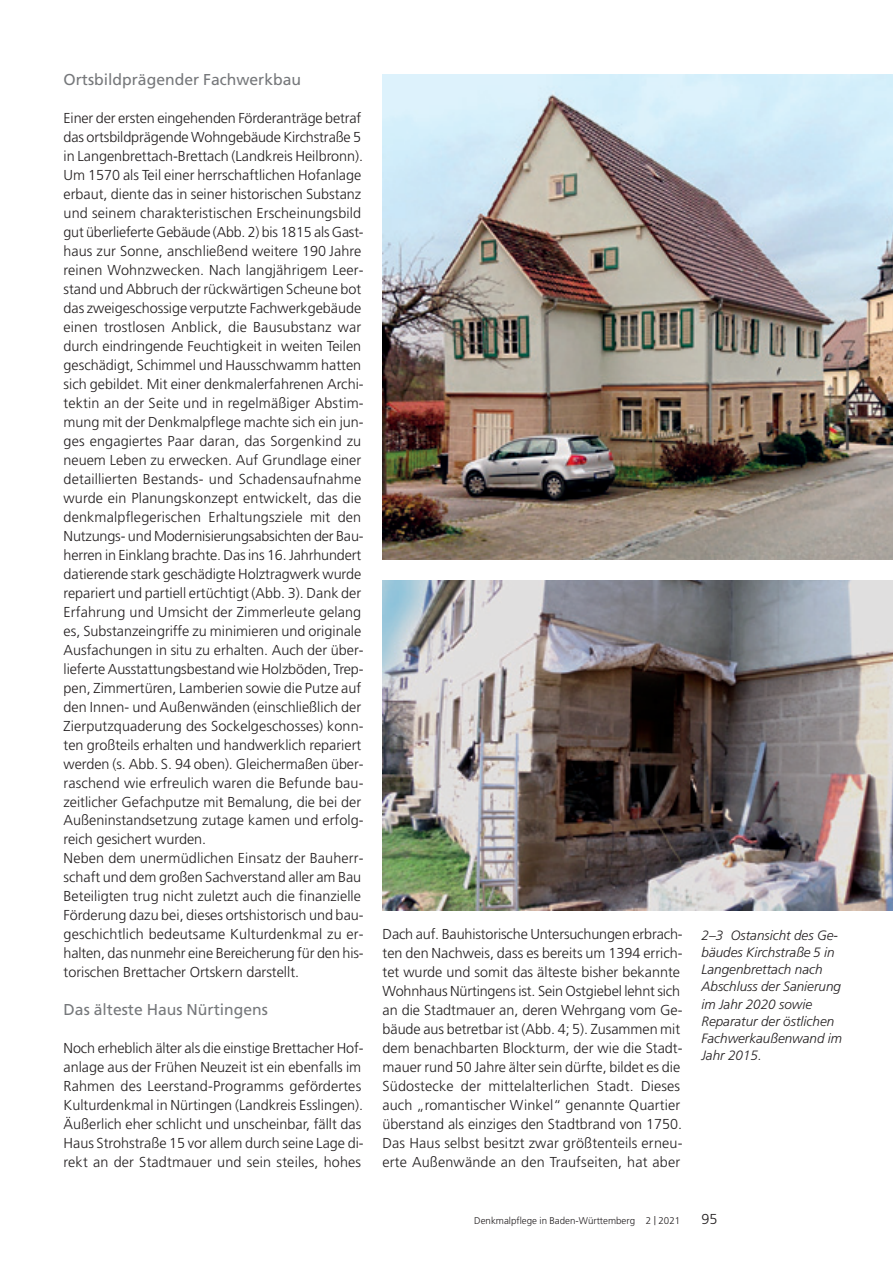
<style>
.page{position:relative;width:893px;height:1263px;background:#fff}
.page>*{position:absolute;margin:0;border:0;box-sizing:border-box;transform-origin:0 0}
.t1{font:15.75px "Frutiger";color:#76787b}
.t2{font:300 14.4px/19px "Frutiger";color:#231f20}
.t3{font:italic 300 13.5px/17.2px "Frutiger";color:#231f20}
.t4{font:300 9.75px "Frutiger";color:#231f20}
.s1{font-size:12px}
</style>
<div class="page">
<img style="left:382px;top:74px;width:510px;height:486px">
<img style="left:382px;top:580px;width:510px;height:330px">
<p class="t1" style="left:64px;top:73px;width:239px">Ortsbildprägender Fachwerkbau</p>
<p class="t2" style="left:64px;top:110px;width:302px">Einer der ersten eingehenden Förderanträge betraf das ortsbildprägende Wohngebäude Kirchstraße 5 in Langenbrettach-Brettach (Landkreis Heilbronn).<br>Um 1570 als Teil einer herrschaftlichen Hofanlage erbaut, diente das in seiner historischen Substanz und seinem charakteristischen Erscheinungsbild gut überlieferte Gebäude (Abb. 2) bis 1815 als Gast&shy;haus zur Sonne, anschließend weitere 190 Jahre reinen Wohnzwecken. Nach langjährigem Leer&shy;stand und Abbruch der rückwärtigen Scheune bot das zweigeschossige verputzte Fachwerkgebäude einen trostlosen Anblick, die Bausubstanz war durch eindringende Feuchtigkeit in weiten Teilen geschädigt, Schimmel und Hausschwamm hatten sich gebildet. Mit einer denkmalerfahrenen Archi&shy;tektin an der Seite und in regelmäßiger Abstim&shy;mung mit der Denkmalpflege machte sich ein jun&shy;ges engagiertes Paar daran, das Sorgenkind zu neuem Leben zu erwecken. Auf Grundlage einer detaillierten Bestands- und Schadensaufnahme wurde ein Planungskonzept entwickelt, das die denkmalpflegerischen Erhaltungs ziele mit den Nutzungs- und Modernisierungsabsichten der Bau&shy;herren in Einklang brachte. Das ins 16. Jahrhundert datierende stark geschädigte Holztragwerk wurde repariert und partiell ertüchtigt (Abb. 3). Dank der Erfahrung und Umsicht der Zimmerleute gelang es, Substanzeingriffe zu minimieren und originale Ausfachungen in situ zu erhalten. Auch der über&shy;lieferte Ausstattungsbestand wie Holzböden, Trep&shy;pen, Zimmertüren, Lamberien sowie die Putze auf den Innen- und Außenwänden (einschließlich der Zierputzquaderung des Sockelgeschosses) konn&shy;ten großteils erhalten und handwerklich repariert werden (s. Abb. S. 94 oben). Gleichermaßen über&shy;raschend wie erfreulich waren die Befunde bau&shy;zeitlicher Gefachputze mit Bemalung, die bei der Außeninstand setzung zutage kamen und erfolg&shy;reich gesichert wurden.<br>Neben dem unermüdlichen Einsatz der Bauherr&shy;schaft und dem großen Sachverstand aller am Bau Beteiligten trug nicht zuletzt auch die finanzielle Förderung dazu bei, dieses ortshistorisch und bau&shy;geschichtlich bedeutsame Kulturdenkmal zu er&shy;halten, das nunmehr eine Bereicherung für den his&shy;torischen Brettacher Ortskern darstellt.</p>
<p class="t1" style="left:64px;top:1004px;width:206px">Das älteste Haus Nürtingens</p>
<p class="t2" style="left:64px;top:1040px;width:302px">Noch erheblich älter als die einstige Brettacher Hof&shy;anlage aus der Frühen Neuzeit ist ein ebenfalls im Rahmen des Leerstand-Programms gefördertes Kulturdenkmal in Nürtingen (Landkreis Esslingen).<br>Äußerlich eher schlicht und unscheinbar, fällt das Haus Strohstraße 15 vor allem durch seine Lage di&shy;rekt an der Stadtmauer und sein steiles, hohes</p>
<p class="t2" style="left:382px;top:926px;width:302px">Dach auf. Bauhistorische Untersuchungen erbrach - ten den Nachweis, dass es bereits um 1394 errich - tet wurde und somit das älteste bisher bekannte Wohnhaus Nürtingens ist. Sein Ostgiebel lehnt sich an die Stadtmauer an, deren Wehrgang vom Ge&shy;bäude aus betretbar ist (Abb. 4; 5). Zusammen mit dem benachbarten Blockturm, der wie die Stadt&shy;mauer rund 50 Jahre älter sein dürfte, bildet es die Südostecke der mittelalterlichen Stadt. Dieses auch „romantischer Winkel“ genannte Quartier überstand als einziges den Stadtbrand von 1750.<br>Das Haus selbst besitzt zwar größtenteils erneu&shy;erte Außenwände an den Traufseiten, hat aber</p>
<p class="t3" style="left:701px;top:927px;width:142px">2–3 Ostansicht des Ge&shy;bäudes Kirchstraße 5 in<br>Langenbrettach nach<br>Abschluss der Sanierung im Jahr 2020 sowie<br>Reparatur der östlichen<br>Fachwerkaußenwand im<br>Jahr 2015.</p>
<p class="t4" style="left:474px;top:1217px;width:207px">Denkmalpflege in Baden-Württemberg 2 <span class="s1">|</span> 2021</p>
<p class="t2" style="left:701px;top:1211px;width:18px">95</p>
</div>
